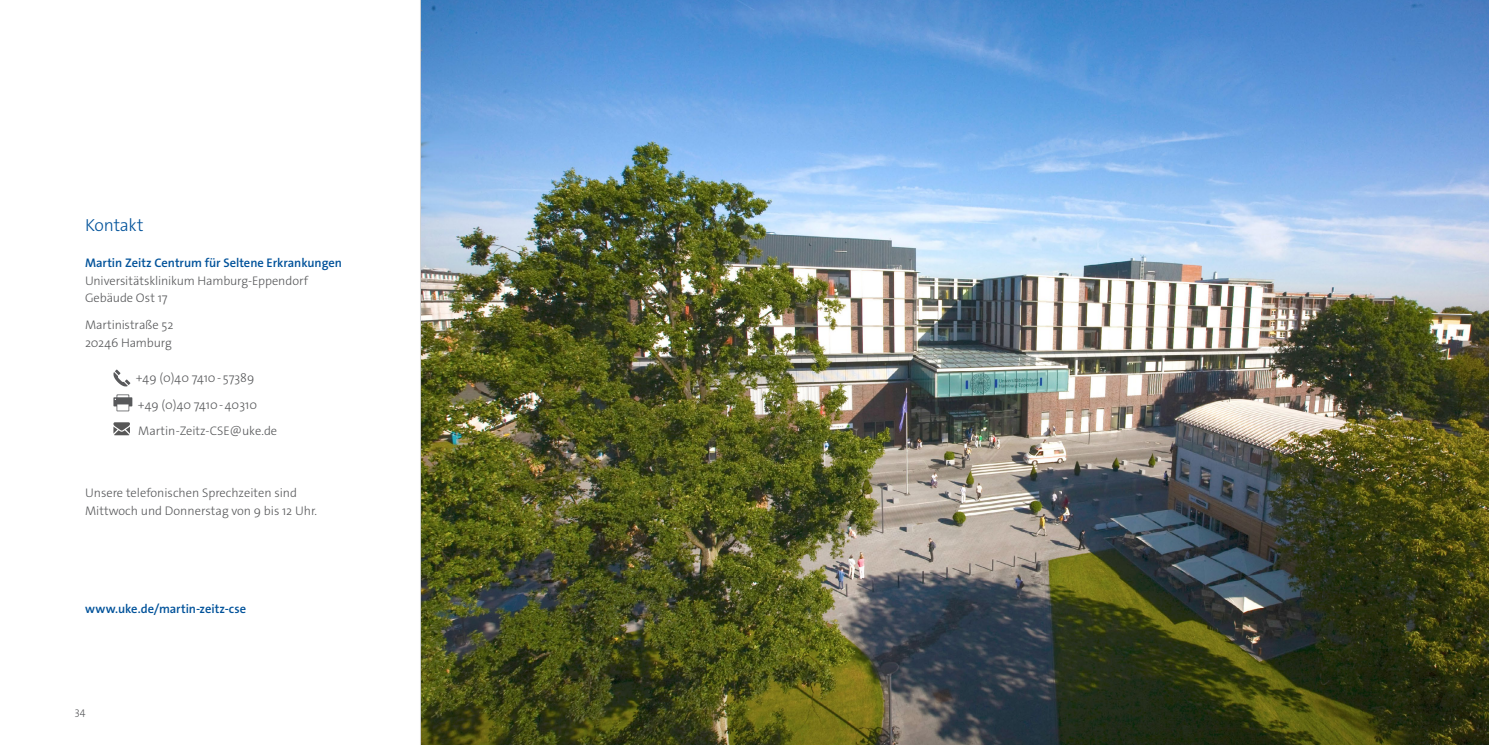
<style>
.page{position:relative;width:1489px;height:745px;background:#fff}
.page>*{position:absolute;margin:0;border:0;box-sizing:border-box;transform-origin:0 0}
.t1{font:300 17.5px "The Sans Os F";letter-spacing:-.015em;color:#00529a}
.t2{font:300 12.5px/17.8px "The Sans Os F";color:#58595b}
.t3{font:600 12.5px "The Sans Os F";letter-spacing:-.005em;color:#00529a}
.t4{font:300 10.62px "The Sans Os F";color:#58595b}
</style>
<div class="page">
<svg style="left:113px;top:369px;width:17px;height:17px"></svg>
<svg style="left:113px;top:394px;width:19px;height:17px"></svg>
<svg style="left:113px;top:422px;width:17px;height:13px"></svg>
<img style="left:420px;top:0;width:1068px;height:744px">
<h1 class="t1" style="left:85px;top:214px;width:60px">Kontakt</h1>
<p class="t3" style="left:85px;top:254px;width:258px">Martin Zeitz Centrum für Seltene Erkrankungen</p>
<p class="t2" style="left:85px;top:271px;width:225px">Universitätsklinikum Hamburg-Eppendorf<br>Gebäude Ost 17</p>
<p class="t2" style="left:85px;top:315px;width:90px">Martinistraße 52<br>20246 Hamburg</p>
<p class="t2" style="left:136px;top:364px;width:143px;line-height:26.6px">+49 (0)40 7410- 57389 +49 (0)40 7410-40310<br>Martin-Zeitz-CSE@uke.de</p>
<p class="t2" style="left:85px;top:484px;width:233px">Unsere telefonischen Sprechzeiten sind<br>Mittwoch und Donnerstag von 9 bis 12 Uhr.</p>
<p class="t3" style="left:85px;top:600px;width:162px">www.uke.de/martin-zeitz-cse</p>
<p class="t4" style="left:75px;top:704px;width:12px">34</p>
</div>
